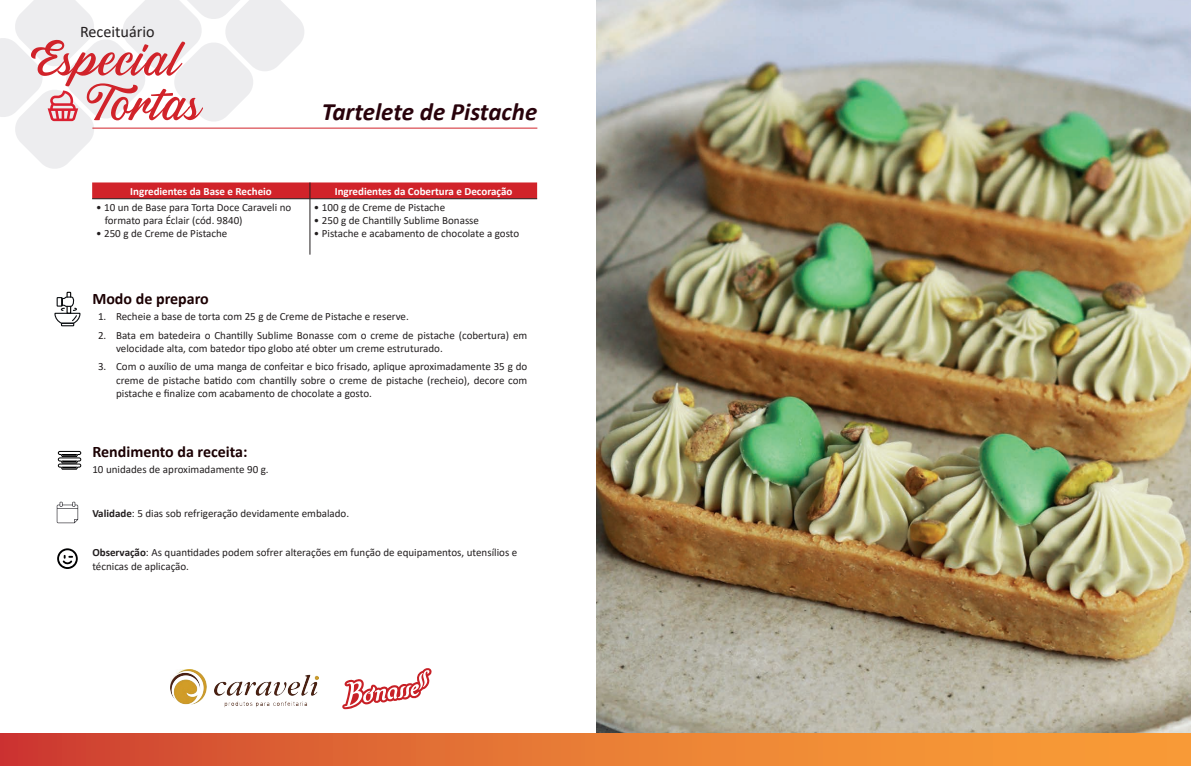
<style>
.page{position:relative;width:1191px;height:766px;background:#fff}
.page>*{position:absolute;margin:0;border:0;box-sizing:border-box;transform-origin:0 0}
.t1{font:57.2px/44.5px "Sabatons Script";color:#d1232a}
.t2{font:italic 700 25px "Calibri";color:#28020b}
.t3{font:16.2px "Calibri";color:#231f20}
.t4{font:700 16px "Calibri";color:#1b0103}
.t5{font:11px/13.2px "Calibri";color:#231f20}
.t6{font:700 11px "Calibri";color:#fff}
.s1{font-weight:700}
</style>
<div class="page">
<hr style="left:92px;top:128px;width:445px;height:1px;background:#d1232a">
<svg style="left:0;top:0;width:306px;height:169px"></svg>
<img style="left:596px;top:0;width:595px;height:733px">
<svg style="left:0;top:733px;width:1191px;height:32px;background:#e67634"></svg>
<svg style="left:342px;top:668px;width:90px;height:41px"></svg>
<img style="left:170px;top:669px;width:149px;height:38px">
<svg style="left:92px;top:182px;width:445px;height:17px;background:#ca2930"></svg>
<hr style="left:310px;top:199px;width:1px;height:55px;background:#231f20">
<svg style="left:57px;top:548px;width:21px;height:21px"></svg>
<svg style="left:54px;top:291px;width:27px;height:36px"></svg>
<svg style="left:57px;top:501px;width:21px;height:22px"></svg>
<svg style="left:58px;top:451px;width:23px;height:18px"></svg>
<h3 class="t3" style="left:80px;top:21px;width:76px">Receituário</h3>
<h1 class="t1" style="left:86px;top:40px;width:118px;text-indent:-58px">Especial<br>Tortas</h1>
<h2 class="t2" style="left:322px;top:94px;width:217px">Tartelete de Pistache</h2>
<p class="t6" style="left:130px;top:183px;width:143px">Ingredientes da Base e Recheio</p>
<p class="t6" style="left:335px;top:183px;width:179px">Ingredientes da Cobertura e Decoração</p>
<p class="t5" style="left:105px;top:200px;width:188px;text-indent:-9px">• 10 un de Base para Torta Doce Caraveli no formato para Éclair (cód. 9840)</p>
<p class="t5" style="left:96px;top:227px;width:133px">• 250 g de Creme de Pistache</p>
<p class="t5" style="left:314px;top:200px;width:133px">• 100 g de Creme de Pistache</p>
<p class="t5" style="left:314px;top:214px;width:167px">• 250 g de Chantilly Sublime Bonasse</p>
<p class="t5" style="left:314px;top:227px;width:207px">• Pistache e acabamento de chocolate a gosto</p>
<h3 class="t4" style="left:92px;top:287px;width:118px">Modo de preparo</h3>
<p class="t5" style="left:98px;top:309px;width:312px">1. Recheie a base de torta com 25 g de Creme de Pistache e reserve.</p>
<p class="t5" style="left:116px;top:328px;width:413px;text-indent:-18px">2. Bata em batedeira o Chantilly Sublime Bonasse com o creme de pistache (cobertura) em velocidade alta, com batedor tipo globo até obter um creme estruturado.</p>
<p class="t5" style="left:116px;top:360px;width:413px;text-align:justify;text-indent:-18px">3. Com o auxílio de uma manga de confeitar e bico frisado, aplique aproximadamente 35 g do creme de pistache batido com chantilly sobre o creme de pistache (recheio), decore com pistache e finalize com acabamento de chocolate a gosto.</p>
<h3 class="t4" style="left:92px;top:440px;width:157px">Rendimento da receita:</h3>
<p class="t5" style="left:92px;top:462px;width:178px">10 unidades de aproximadamente 90 g.</p>
<p class="t5" style="left:92px;top:506px;width:258px"><span class="s1">Validade</span>: 5 dias sob refrigeração devidamente embalado.</p>
<p class="t5" style="left:92px;top:545px;width:426px"><span class="s1">Observação</span>: As quantidades podem sofrer alterações em função de equipamentos, utensílios e técnicas de aplicação.</p>
</div>
